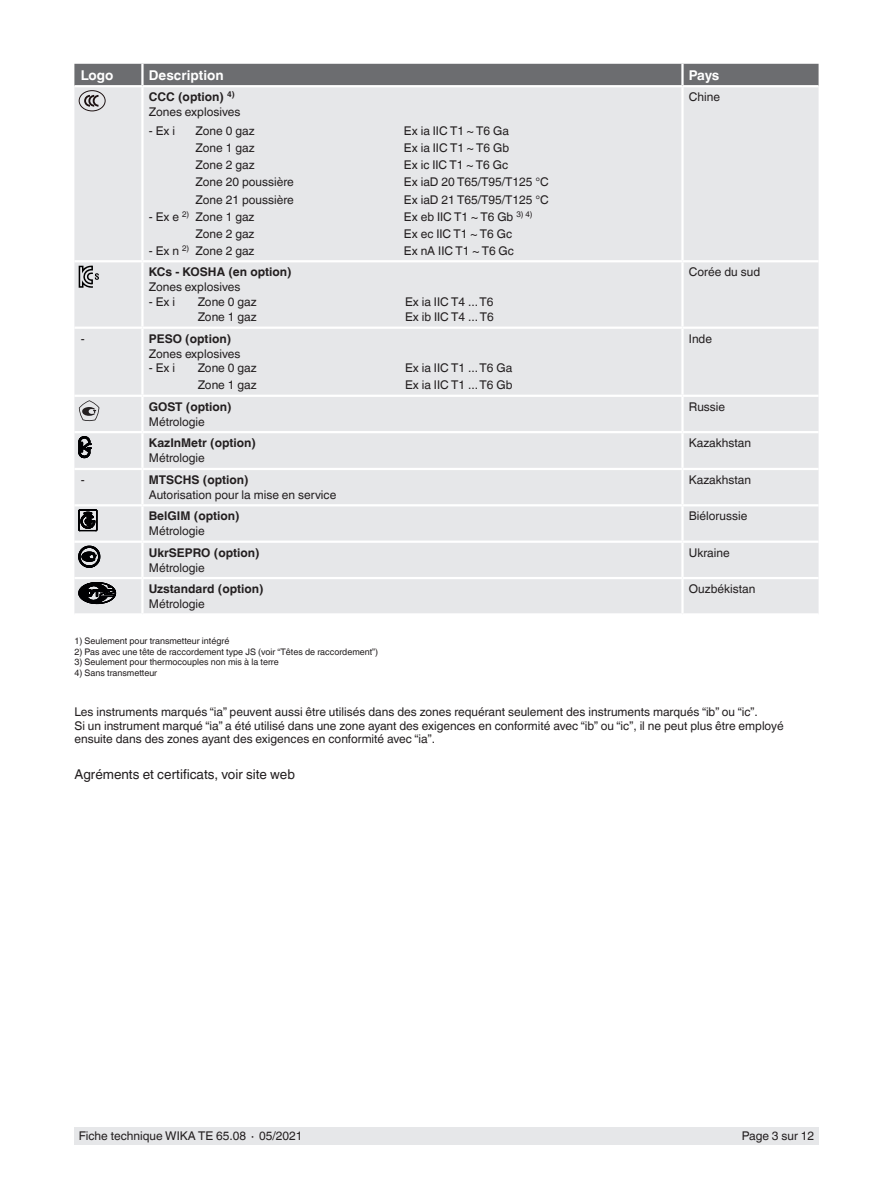
<style>
.page{position:relative;width:893px;height:1188px;background:#fff}
.page>*{position:absolute;margin:0;border:0;box-sizing:border-box;transform-origin:0 0}
.t1{font:13.5px "Helvetica World";color:#231f20}
.t2{font:700 13.5px "Helvetica World";color:#fff}
.t3{font:12px/13.5px "Helvetica World";color:#231f20}
.t4{font:700 12px "Helvetica World";color:#231f20}
.t5{font:9px "Helvetica World";color:#231f20}
.s1{font-weight:700}
</style>
<div class="page">
<div style="left:74px;top:1128px;width:745px;height:17px;background:#e6e7e9"></div>
<div style="left:74px;top:111px;width:745px;height:502px;background:#e6e7e9"></div>
<hr style="left:142px;top:260px;width:540px;height:2px;background:#fff">
<hr style="left:142px;top:431px;width:540px;height:2px;background:#fff">
<hr style="left:74px;top:327px;width:68px;height:2px;background:#fff">
<hr style="left:142px;top:327px;width:540px;height:2px;background:#fff">
<hr style="left:141px;top:329px;width:3px;height:66px;background:#fff">
<hr style="left:682px;top:327px;width:137px;height:2px;background:#fff">
<hr style="left:681px;top:329px;width:3px;height:66px;background:#fff">
<hr style="left:141px;top:433px;width:3px;height:35px;background:#fff">
<hr style="left:681px;top:433px;width:3px;height:35px;background:#fff">
<hr style="left:141px;top:506px;width:3px;height:35px;background:#fff">
<hr style="left:681px;top:506px;width:3px;height:35px;background:#fff">
<hr style="left:142px;top:395px;width:540px;height:2px;background:#fff">
<hr style="left:682px;top:395px;width:137px;height:2px;background:#fff">
<hr style="left:142px;top:541px;width:540px;height:2px;background:#fff">
<hr style="left:141px;top:543px;width:3px;height:34px;background:#fff">
<hr style="left:682px;top:541px;width:137px;height:2px;background:#fff">
<hr style="left:681px;top:543px;width:3px;height:34px;background:#fff">
<hr style="left:74px;top:395px;width:68px;height:2px;background:#fff">
<hr style="left:74px;top:541px;width:68px;height:2px;background:#fff">
<hr style="left:74px;top:504px;width:68px;height:2px;background:#fff">
<hr style="left:142px;top:504px;width:540px;height:2px;background:#fff">
<hr style="left:682px;top:504px;width:137px;height:2px;background:#fff">
<hr style="left:74px;top:577px;width:68px;height:2px;background:#fff">
<hr style="left:142px;top:577px;width:540px;height:2px;background:#fff">
<hr style="left:682px;top:577px;width:137px;height:2px;background:#fff">
<hr style="left:74px;top:468px;width:68px;height:2px;background:#fff">
<hr style="left:142px;top:468px;width:540px;height:2px;background:#fff">
<hr style="left:141px;top:470px;width:3px;height:34px;background:#fff">
<hr style="left:682px;top:468px;width:137px;height:2px;background:#fff">
<hr style="left:681px;top:470px;width:3px;height:34px;background:#fff">
<hr style="left:141px;top:579px;width:3px;height:34px;background:#fff">
<hr style="left:681px;top:579px;width:3px;height:34px;background:#fff">
<hr style="left:74px;top:260px;width:68px;height:2px;background:#fff">
<hr style="left:141px;top:262px;width:3px;height:65px;background:#fff">
<hr style="left:74px;top:431px;width:68px;height:2px;background:#fff">
<hr style="left:682px;top:260px;width:137px;height:2px;background:#fff">
<hr style="left:681px;top:262px;width:3px;height:65px;background:#fff">
<hr style="left:682px;top:431px;width:137px;height:2px;background:#fff">
<hr style="left:681px;top:87px;width:3px;height:173px;background:#fff">
<hr style="left:141px;top:87px;width:3px;height:173px;background:#fff">
<hr style="left:681px;top:397px;width:3px;height:34px;background:#fff">
<hr style="left:141px;top:397px;width:3px;height:34px;background:#fff">
<svg style="left:74px;top:64px;width:745px;height:47px;background:#b0b1b3"></svg>
<svg style="left:79px;top:266px;width:20px;height:22px"></svg>
<svg style="left:79px;top:400px;width:20px;height:21px"></svg>
<svg style="left:79px;top:437px;width:12px;height:21px"></svg>
<svg style="left:79px;top:510px;width:18px;height:21px"></svg>
<svg style="left:79px;top:546px;width:21px;height:21px"></svg>
<svg style="left:79px;top:582px;width:37px;height:22px"></svg>
<p class="t2" style="left:81px;top:67px;width:34px">Logo</p>
<p class="t2" style="left:149px;top:67px;width:76px">Description</p>
<p class="t2" style="left:689px;top:67px;width:32px">Pays</p>
<p class="t3" style="left:149px;top:90px;width:93px;line-height:15px"><span class="s1">CCC (option)</span> <sup>4)<br></sup>Zones explosives</p>
<p class="t3" style="left:149px;top:124px;width:28px">- Ex i</p>
<p class="t3" style="left:196px;top:124px;width:60px">Zone 0 gaz</p>
<p class="t3" style="left:404px;top:124px;width:107px">Ex ia IIC T1 ~ T6 Ga</p>
<p class="t3" style="left:196px;top:141px;width:60px">Zone 1 gaz</p>
<p class="t3" style="left:404px;top:141px;width:107px">Ex ia IIC T1 ~ T6 Gb</p>
<p class="t3" style="left:196px;top:158px;width:60px">Zone 2 gaz</p>
<p class="t3" style="left:404px;top:158px;width:106px">Ex ic IIC T1 ~ T6 Gc</p>
<p class="t3" style="left:196px;top:176px;width:100px">Zone 20 poussière</p>
<p class="t3" style="left:404px;top:176px;width:146px">Ex iaD 20 T65/T95/T125 °C</p>
<p class="t3" style="left:196px;top:193px;width:100px">Zone 21 poussière</p>
<p class="t3" style="left:404px;top:193px;width:146px">Ex iaD 21 T65/T95/T125 °C</p>
<p class="t3" style="left:149px;top:210px;width:107px">- Ex e <sup>2)</sup> Zone 1 gaz</p>
<p class="t3" style="left:404px;top:210px;width:130px">Ex eb IIC T1 ~ T6 Gb <sup>3)</sup> <sup>4)</sup></p>
<p class="t3" style="left:196px;top:227px;width:60px">Zone 2 gaz</p>
<p class="t3" style="left:404px;top:227px;width:110px">Ex ec IIC T1 ~ T6 Gc</p>
<p class="t3" style="left:149px;top:244px;width:107px">- Ex n <sup>2)</sup> Zone 2 gaz</p>
<p class="t3" style="left:404px;top:244px;width:112px">Ex nA IIC T1 ~ T6 Gc</p>
<p class="t3" style="left:689px;top:90px;width:33px">Chine</p>
<p class="t4" style="left:149px;top:265px;width:144px">KCs - KOSHA (en option)</p>
<p class="t3" style="left:149px;top:280px;width:93px">Zones explosives</p>
<p class="t3" style="left:149px;top:295px;width:28px">- Ex i</p>
<p class="t3" style="left:198px;top:295px;width:60px">Zone 0 gaz</p>
<p class="t3" style="left:405px;top:295px;width:90px">Ex ia IIC T4 ... T6</p>
<p class="t3" style="left:198px;top:310px;width:60px">Zone 1 gaz</p>
<p class="t3" style="left:405px;top:310px;width:90px">Ex ib IIC T4 ... T6</p>
<p class="t3" style="left:689px;top:265px;width:73px">Corée du sud</p>
<p class="t3" style="left:81px;top:332px;width:5px">-</p>
<p class="t4" style="left:149px;top:332px;width:84px">PESO (option)</p>
<p class="t3" style="left:149px;top:347px;width:93px">Zones explosives</p>
<p class="t3" style="left:149px;top:361px;width:28px">- Ex i</p>
<p class="t3" style="left:198px;top:361px;width:60px">Zone 0 gaz</p>
<p class="t3" style="left:405px;top:361px;width:109px">Ex ia IIC T1 ... T6 Ga</p>
<p class="t3" style="left:198px;top:379px;width:60px">Zone 1 gaz</p>
<p class="t3" style="left:405px;top:379px;width:109px">Ex ia IIC T1 ... T6 Gb</p>
<p class="t3" style="left:689px;top:332px;width:25px">Inde</p>
<p class="t4" style="left:149px;top:400px;width:84px">GOST (option)</p>
<p class="t3" style="left:149px;top:415px;width:58px">Métrologie</p>
<p class="t3" style="left:689px;top:400px;width:38px">Russie</p>
<p class="t4" style="left:149px;top:436px;width:109px">KazInMetr (option)</p>
<p class="t3" style="left:149px;top:451px;width:58px">Métrologie</p>
<p class="t3" style="left:689px;top:436px;width:64px">Kazakhstan</p>
<p class="t3" style="left:81px;top:473px;width:5px">-</p>
<p class="t4" style="left:149px;top:473px;width:101px">MTSCHS (option)</p>
<p class="t3" style="left:149px;top:488px;width:189px">Autorisation pour la mise en service</p>
<p class="t3" style="left:689px;top:473px;width:64px">Kazakhstan</p>
<p class="t4" style="left:149px;top:509px;width:92px">BelGIM (option)</p>
<p class="t3" style="left:149px;top:524px;width:58px">Métrologie</p>
<p class="t3" style="left:689px;top:509px;width:60px">Biélorussie</p>
<p class="t4" style="left:149px;top:546px;width:112px">UkrSEPRO (option)</p>
<p class="t3" style="left:149px;top:561px;width:58px">Métrologie</p>
<p class="t3" style="left:689px;top:546px;width:42px">Ukraine</p>
<p class="t4" style="left:149px;top:582px;width:116px">Uzstandard (option)</p>
<p class="t3" style="left:149px;top:597px;width:58px">Métrologie</p>
<p class="t3" style="left:689px;top:582px;width:68px">Ouzbékistan</p>
<p class="t5" style="left:74px;top:636px;width:156px">1) Seulement pour transmetteur intégré</p>
<p class="t5" style="left:74px;top:646px;width:305px">2) Pas avec une tête de raccordement type JS (voir “Têtes de raccordement”)</p>
<p class="t5" style="left:74px;top:657px;width:206px">3) Seulement pour thermocouples non mis à la terre</p>
<p class="t5" style="left:74px;top:667px;width:84px">4) Sans transmetteur</p>
<p class="t3" style="left:74px;top:705px;width:711px">Les instruments marqués “ia” peuvent aussi être utilisés dans des zones requérant seulement des instruments marqués “ib” ou “ic”.<br>Si un instrument marqué “ia” a été utilisé dans une zone ayant des exigences en conformité avec “ib” ou “ic”, il ne peut plus être employé ensuite dans des zones ayant des exigences en conformité avec “ia”.</p>
<p class="t1" style="left:74px;top:767px;width:222px">Agréments et certificats, voir site web</p>
<p class="t3" style="left:79px;top:1130px;width:225px">Fiche technique WIKA TE 65.08 ∙ 05/2021</p>
<p class="t3" style="left:742px;top:1130px;width:74px">Page 3 sur 12</p>
</div>
